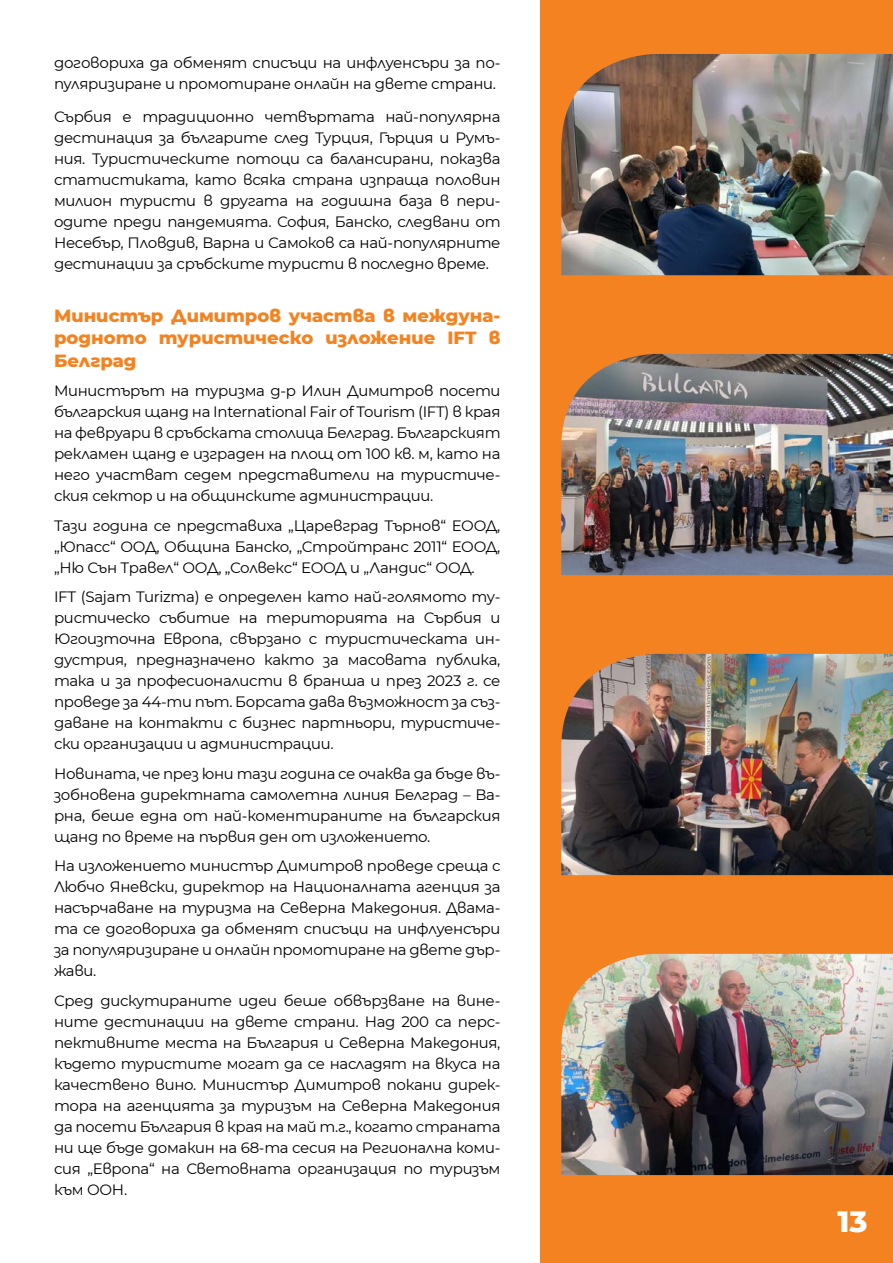
<style>
.page{position:relative;width:893px;height:1263px;background:#fff}
.page>*{position:absolute;margin:0;border:0;box-sizing:border-box;transform-origin:0 0}
.t1{font:800 30px "Montserrat";color:#fff}
.t2{font:800 18px/22.5px "Montserrat";color:#f58220;text-align:justify}
.t3{font:15px/21px "Montserrat";letter-spacing:-.02em;color:#000;text-align:justify}
</style>
<div class="page">
<div style="left:540px;top:0;width:353px;height:1263px;background:#f58220"></div>
<img style="left:561px;top:54px;width:332px;height:221px">
<img style="left:561px;top:354px;width:332px;height:221px">
<img style="left:561px;top:654px;width:332px;height:221px">
<img style="left:561px;top:954px;width:332px;height:221px">
<p class="t3" style="left:54px;top:51px;width:448px">договориха да обменят списъци на инфлуенсъри за по&shy;пуляризиране и промотиране онлайн на двете страни.</p>
<p class="t3" style="left:54px;top:106px;width:448px">Сърбия е традиционно четвъртата най-популярна дестинация за българите след Турция, Гърция и Румъ&shy;ния. Туристическите потоци са балансирани, показва статистиката, като всяка страна изпраща половин милион туристи в другата на годишна база в пери&shy;одите преди пандемията. София, Банско, следвани от Несебър, Пловдив, Варна и Самоков са най-популярните дестинации за сръбските туристи в последно време.</p>
<p class="t2" style="left:54px;top:303px;width:448px">Министър Димитров участва в междуна&shy;родното туристическо изложение IFT в Белград</p>
<p class="t3" style="left:54px;top:380px;width:448px">Министърът на туризма д-р Илин Димитров посети българския щанд на International Fair of Tourism (IFT) в края на февруари в сръбската столица Белград. Българският рекламен щанд е изграден на площ от 100 кв. м, като на него участват седем представители на туристиче&shy;ския сектор и на общинските администрации.</p>
<p class="t3" style="left:54px;top:514px;width:448px">Тази година се представиха „Царевград Търнов“ ЕООД, „Юпасс“ ООД, Община Банско, „Стройтранс 2011“ ЕООД, „Ню Сън Травел“ ООД, „Солвекс“ ЕООД и „Ландис“ ООД.</p>
<p class="t3" style="left:54px;top:586px;width:448px">IFT (Sajam Turizma) е определен като най-голямото ту&shy;ристическо събитие на територията на Сърбия и Югоизточна Европа, свързано с туристическата ин&shy;дустрия, предназначено както за масовата публика, така и за професионалисти в бранша и през 2023 г. се проведе за 44-ти път. Борсата дава възможност за съз&shy;даване на контакти с бизнес партньори, туристиче&shy;ски организации и администрации.</p>
<p class="t3" style="left:54px;top:762px;width:448px">Новината, че през юни тази година се очаква да бъде въ&shy;зобновена директната самолетна линия Белград – Ва&shy;рна, беше една от най-коментираните на българския щанд по време на първия ден от изложението.</p>
<p class="t3" style="left:54px;top:855px;width:448px">На изложението министър Димитров проведе среща с Любчо Яневски, директор на Националната агенция за насърчаване на туризма на Северна Македония. Двама&shy;та се договориха да обменят списъци на инфлуенсъри за популяризиране и онлайн промотиране на двете дър&shy;жави.</p>
<p class="t3" style="left:54px;top:989px;width:448px">Сред дискутираните идеи беше обвързване на вине&shy;ните дестинации на двете страни. Над 200 са перс&shy;пективните места на България и Северна Македония, където туристите могат да се насладят на вкуса на качествено вино. Министър Димитров покани дирек&shy;тора на агенцията за туризъм на Северна Македония да посети България в края на май т.г., когато страната ни ще бъде домакин на 68-та сесия на Регионална коми&shy;сия „Европа“ на Световната организация по туризъм към ООН.</p>
<h1 class="t1" style="left:837px;top:1199px;width:32px">13</h1>
</div>
